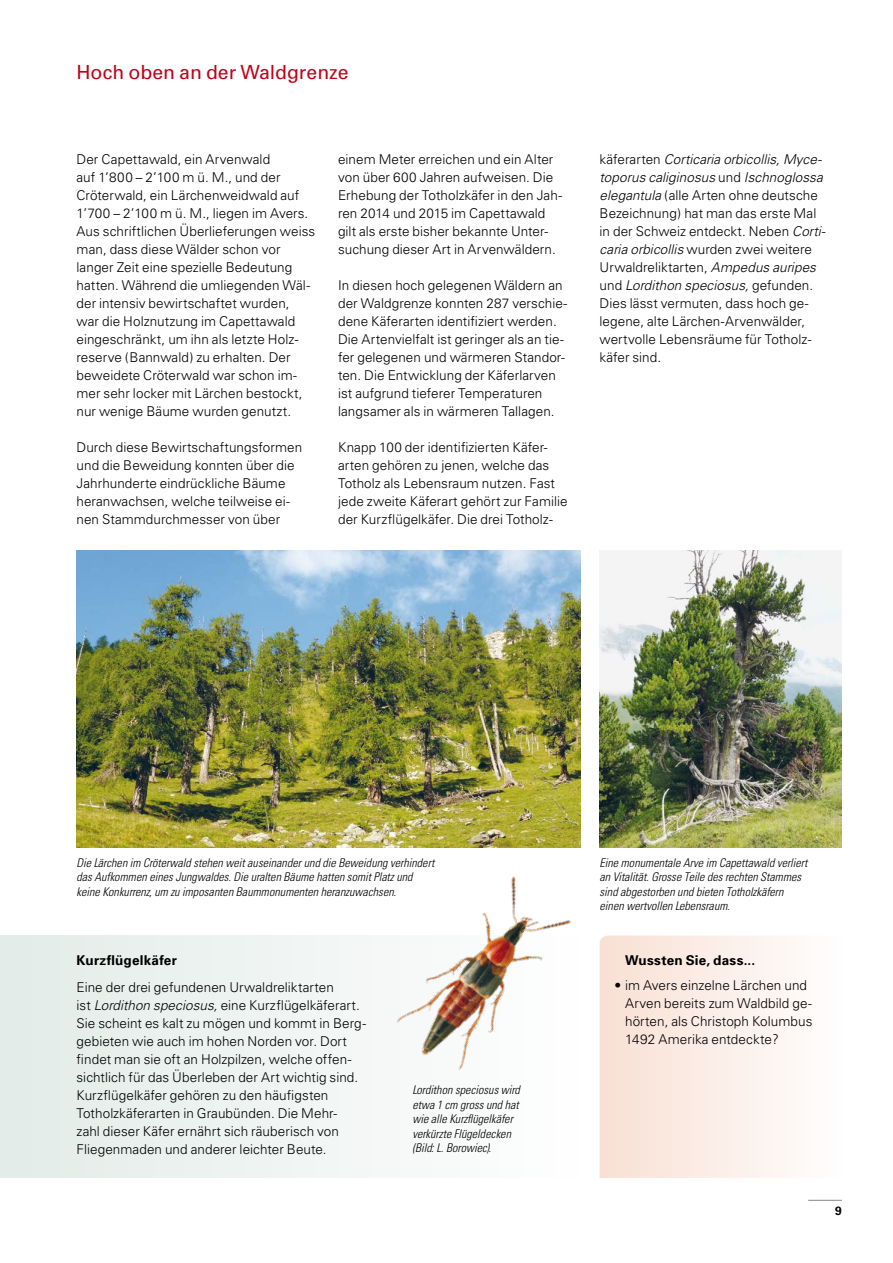
<style>
.page{position:relative;width:893px;height:1263px;background:#fff}
.page>*{position:absolute;margin:0;border:0;box-sizing:border-box;transform-origin:0 0}
.t1{font:19.5px "Univers";color:#c00418}
.t2{font:300 13.5px/18px "Univers";letter-spacing:.005em;color:#000}
.t3{font:700 13.5px "Univers";letter-spacing:.02em;color:#000}
.t4{font:italic 300 condensed 12px/14.4px "Univers";letter-spacing:.005em;color:#000}
.t5{font:700 12px "Univers";color:#000}
.s1{font-style:italic}
</style>
<div class="page">
<hr style="left:808px;top:1200px;width:34px;height:1px;background:#87888a">
<div style="left:0;top:935px;width:580px;height:243px;background:linear-gradient(to right,#e2ece7,#fefefe)"></div>
<svg style="left:600px;top:935px;width:187px;height:243px;fill:#fbebe3"></svg>
<img style="left:384px;top:876px;width:196px;height:209px">
<img style="left:77px;top:550px;width:503px;height:297px">
<img style="left:600px;top:550px;width:242px;height:297px">
<h1 class="t1" style="left:77px;top:60px;width:273px">Hoch oben an der Waldgrenze</h1>
<p class="t2" style="left:77px;top:150px;width:240px">Der Capettawald, ein Arvenwald<br>auf 1’800 – 2’100 m ü. M., und der Cröterwald, ein Lärchenweidwald auf 1’700 – 2’100 m ü. M., liegen im Avers.<br>Aus schriftlichen Überlieferungen weiss man, dass diese Wälder schon vor langer Zeit eine spezielle Bedeutung hatten. Während die umliegenden Wäl&shy;der intensiv bewirtschaftet wurden, war die Holznutzung im Capettawald eingeschränkt, um ihn als letzte Holz&shy;reserve (Bannwald) zu erhalten. Der beweidete Cröterwald war schon im&shy;mer sehr locker mit Lärchen bestockt, nur wenige Bäume wurden genutzt.</p>
<p class="t2" style="left:77px;top:438px;width:227px">Durch diese Bewirtschaftungsformen und die Beweidung konnten über die Jahrhunderte eindrückliche Bäume heranwachsen, welche teilweise ei&shy;nen Stammdurchmesser von über</p>
<p class="t2" style="left:338px;top:150px;width:226px">einem Meter erreichen und ein Alter von über 600 Jahren aufweisen. Die Erhebung der Totholzkäfer in den Jah&shy;ren 2014 und 2015 im Capettawald gilt als erste bisher bekannte Unter&shy;suchung dieser Art in Arvenwäldern.</p>
<p class="t2" style="left:338px;top:276px;width:231px">In diesen hoch gelegenen Wäldern an der Waldgrenze konnten 287 verschie&shy;dene Käferarten identifiziert werden.<br>Die Artenvielfalt ist geringer als an tie&shy;fer gelegenen und wärmeren Standor&shy;ten. Die Entwicklung der Käferlarven ist aufgrund tieferer Temperaturen langsamer als in wärmeren Tallagen.</p>
<p class="t2" style="left:338px;top:438px;width:231px">Knapp 100 der identifizierten Käfer&shy;arten gehören zu jenen, welche das Totholz als Lebensraum nutzen. Fast jede zweite Käferart gehört zur Familie der Kurzflügelkäfer. Die drei Totholz-</p>
<p class="t2" style="left:600px;top:150px;width:228px">käferarten <span class="s1">Corticaria orbicollis, Myce&shy;toporus caliginosus</span> und <span class="s1">Ischnoglossa elegantula</span> (alle Arten ohne deutsche Bezeichnung) hat man das erste Mal in der Schweiz entdeckt. Neben <span class="s1">Corti&shy;caria orbicollis</span> wurden zwei weitere Urwaldreliktarten, <span class="s1">Ampedus auripes </span>und <span class="s1">Lordithon speciosus,</span> gefunden.<br>Dies lässt vermuten, dass hoch ge&shy;legene, alte Lärchen-Arvenwälder, wertvolle Lebensräume für Totholz&shy;käfer sind.</p>
<p class="t4" style="left:77px;top:855px;width:359px">Die Lärchen im Cröterwald stehen weit auseinander und die Beweidung verhindert das Aufkommen eines Jungwaldes. Die uralten Bäume hatten somit Platz und keine Konkurrenz, um zu imposanten Baummonumenten heranzuwachsen.</p>
<p class="t3" style="left:77px;top:952px;width:102px">Kurzflügelkäfer</p>
<p class="t2" style="left:77px;top:977px;width:291px">Eine der drei gefundenen Urwaldreliktarten<br>ist <span class="s1">Lordithon speciosus,</span> eine Kurzflügelkäferart.<br>Sie scheint es kalt zu mögen und kommt in Berg&shy;gebieten wie auch im hohen Norden vor. Dort findet man sie oft an Holzpilzen, welche offen&shy;sichtlich für das Überleben der Art wichtig sind.<br>Kurzflügelkäfer gehören zu den häufigsten Totholzkäferarten in Graubünden. Die Mehr-<br>zahl dieser Käfer ernährt sich räuberisch von Fliegenmaden und anderer leichter Beute.</p>
<p class="t4" style="left:412px;top:1083px;width:109px">Lordithon speciosus wird etwa 1 cm gross und hat wie alle Kurzflügelkäfer verkürzte Flügeldecken (Bild: L. Borowiec).</p>
<p class="t4" style="left:600px;top:855px;width:209px">Eine monumentale Arve im Capettawald verliert an Vitalität. Grosse Teile des rechten Stammes sind abgestorben und bieten Totholzkäfern einen wertvollen Lebensraum.</p>
<p class="t3" style="left:625px;top:952px;width:131px">Wussten Sie, dass...</p>
<p class="t2" style="left:625px;top:975px;width:189px;text-indent:-11px">• im Avers einzelne Lärchen und<br>Arven bereits zum Waldbild ge&shy;hörten, als Christoph Kolumbus<br>1492 Amerika entdeckte?</p>
<p class="t5" style="left:835px;top:1203px;width:8px">9</p>
</div>
